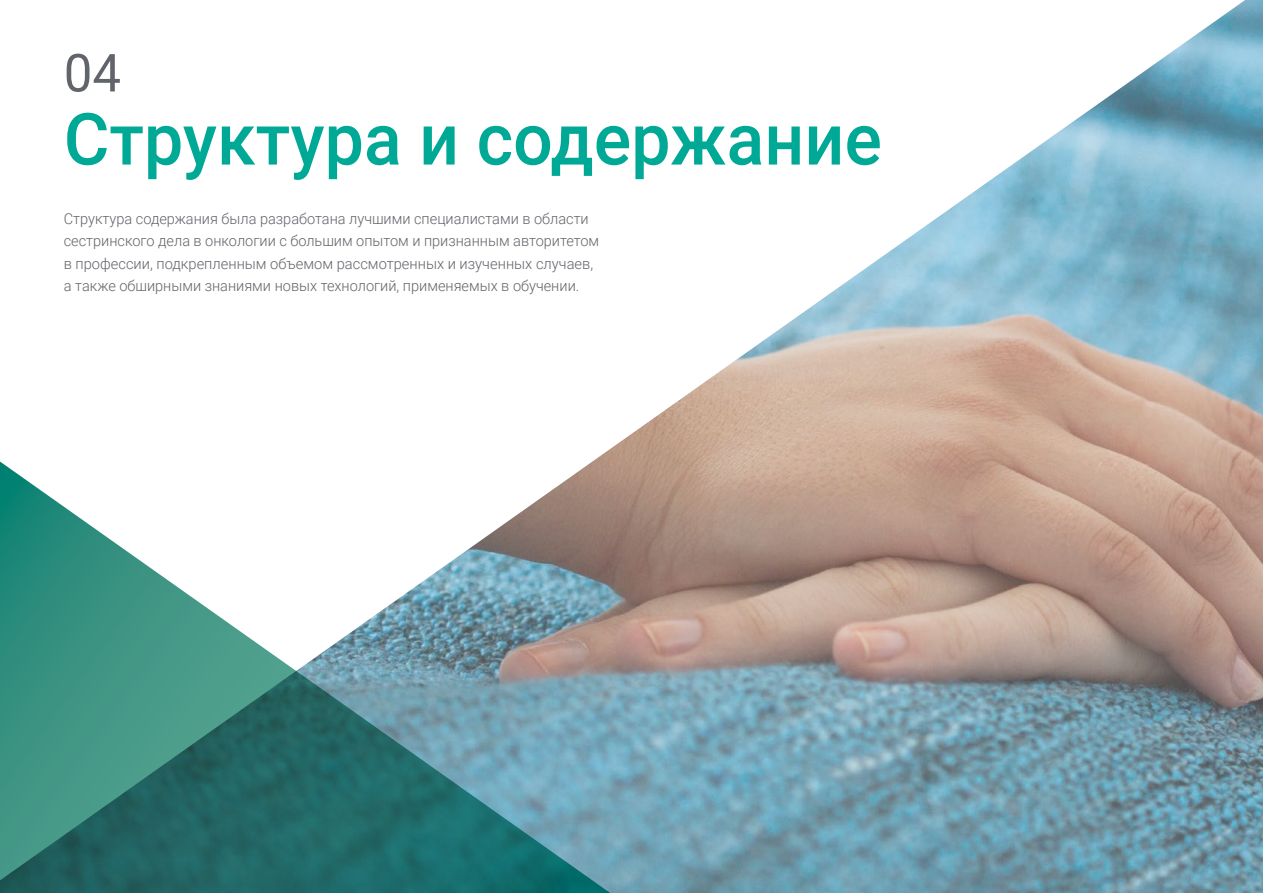
<style>
.page{position:relative;width:1263px;height:893px;background:#fff}
.page>*{position:absolute;margin:0;border:0;box-sizing:border-box;transform-origin:0 0}
.t1{font:500 72px "Roboto";color:#00a996}
.t2{font:52.5px "Roboto";color:#61646a}
.t3{font:300 15px/22.5px "Roboto";color:#61646a}
</style>
<div class="page">
<img style="left:614px;top:0;width:649px;height:893px">
<svg style="left:0;top:446px;width:640px;height:447px"></svg>
<h2 class="t2" style="left:64px;top:36px;width:59px">04</h2>
<h1 class="t1" style="left:64px;top:89px;width:820px">Структура и содержание</h1>
<p class="t3" style="left:64px;top:207px;width:537px">Структура содержания была разработана лучшими специалистами в области сестринского дела в онкологии c большим опытом и признанным авторитетом в профессии, подкрепленным объемом рассмотренных и изученных случаев, а также обширными знаниями новых технологий, применяемых в обучении.</p>
</div>
